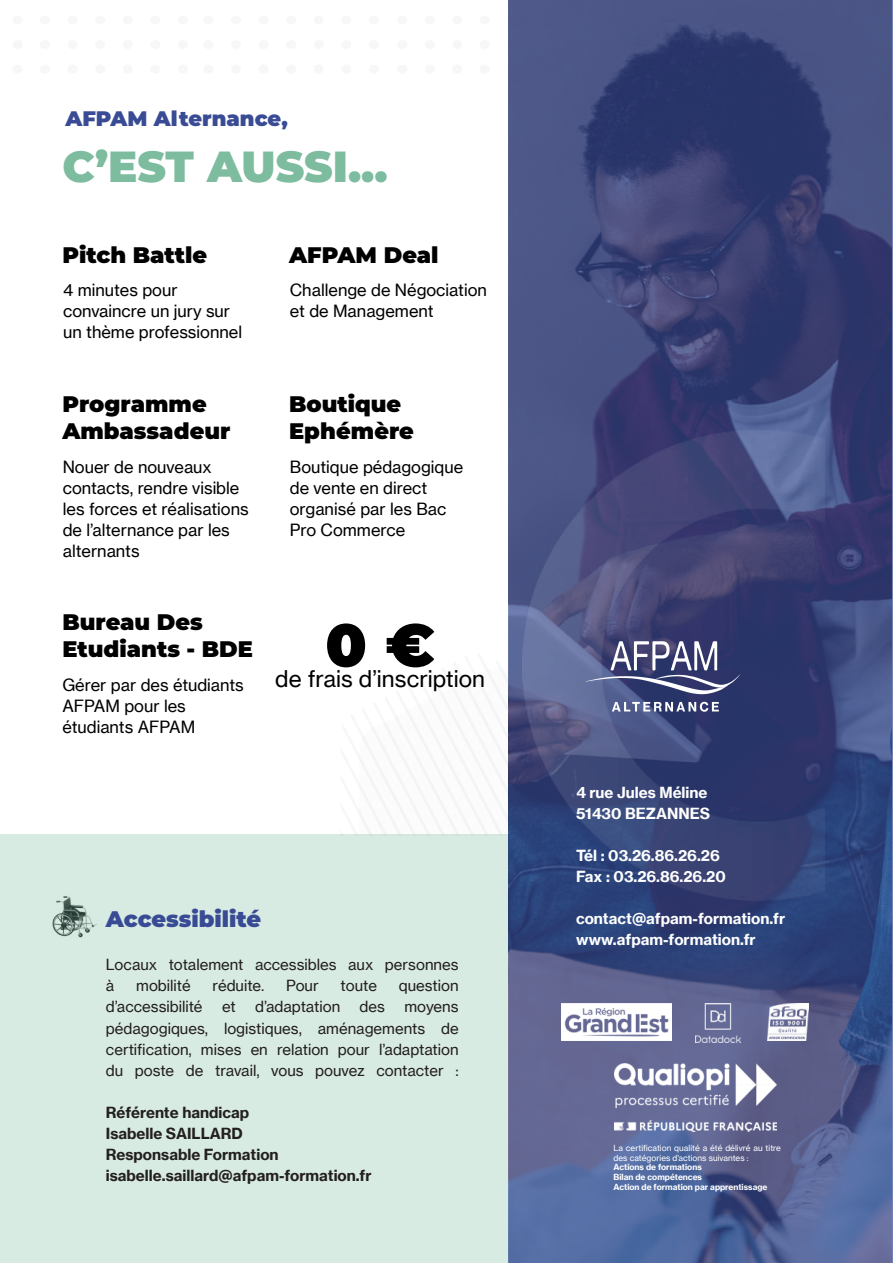
<style>
.page{position:relative;width:893px;height:1263px;background:#fff}
.page>*{position:absolute;margin:0;border:0;box-sizing:border-box;transform-origin:0 0}
.t1{font:900 60px "Montserrat";color:#000001}
.t2{font:900 43.5px "Montserrat";color:#7dbc9f}
.t3{font:900 22.5px/27px "Montserrat";color:#000001}
.t4{font:22.5px "N Haas Grotesk TX Pro";color:#000001}
.t5{font:900 22.5px "Montserrat";color:#394b94}
.t6{font:900 21px "Montserrat";color:#394b94}
.t7{font:16.5px/21px "N Haas Grotesk TX Pro";color:#000001}
.t8{font:15px/21px "N Haas Grotesk TX Pro";color:#231f20}
.t9{font:700 15px/21px "N Haas Grotesk TX Pro";color:#fff}
.t10{font:700 15px/21px "N Haas Grotesk TX Pro";color:#231f20}
.t11{font:8.25px/9.9px "N Haas Grotesk TX Pro";color:#fff}
.t12{font:700 8.25px/9.9px "N Haas Grotesk TX Pro";color:#fff}
</style>
<div class="page">
<div style="left:0;top:834px;width:529px;height:429px;background:#d8ebe2"></div>
<svg style="left:508px;top:0;width:385px;height:1263px;background:#434f81"></svg>
<img style="left:561px;top:1003px;width:111px;height:37px">
<img style="left:768px;top:1003px;width:40px;height:37px">
<img style="left:696px;top:1003px;width:45px;height:39px">
<img style="left:614px;top:1063px;width:163px;height:69px">
<img style="left:522px;top:430px;width:302px;height:471px">
<svg style="left:585px;top:641px;width:156px;height:53px;background:#60658e"></svg>
<svg style="left:612px;top:702px;width:107px;height:10px"></svg>
<p class="t6" style="left:65px;top:103px;width:224px">AFPAM Alternance,</p>
<h2 class="t2" style="left:62px;top:134px;width:327px">C’EST AUSSI...</h2>
<h3 class="t3" style="left:62px;top:240px;width:146px">Pitch Battle</h3>
<p class="t7" style="left:63px;top:279px;width:181px">4 minutes pour convaincre un jury sur un thème professionnel</p>
<h3 class="t3" style="left:62px;top:389px;width:169px">Programme<br>Ambassadeur</h3>
<p class="t7" style="left:63px;top:456px;width:188px">Nouer de nouveaux contacts, rendre visible les forces et réalisations de l’alternance par les alternants</p>
<h3 class="t3" style="left:62px;top:607px;width:192px">Bureau Des<br>Etudiants - BDE</h3>
<p class="t7" style="left:62px;top:674px;width:183px">Gérer par des étudiants<br>AFPAM pour les étudiants AFPAM</p>
<h3 class="t3" style="left:289px;top:240px;width:151px">AFPAM Deal</h3>
<p class="t7" style="left:290px;top:279px;width:199px">Challenge de Négociation et de Management</p>
<h3 class="t3" style="left:289px;top:389px;width:126px">Boutique<br>Ephémère</h3>
<p class="t7" style="left:290px;top:456px;width:175px">Boutique pédagogique de vente en direct organisé par les Bac<br>Pro Commerce</p>
<h1 class="t1" style="left:325px;top:600px;width:111px">0 €</h1>
<h3 class="t4" style="left:275px;top:665px;width:211px">de frais d’inscription</h3>
<h3 class="t5" style="left:106px;top:902px;width:157px">Accessibilité</h3>
<p class="t8" style="left:106px;top:954px;width:354px">Locaux totalement accessibles aux personnes à</p>
<p class="t8" style="left:136px;top:975px;width:56px">mobilité</p>
<p class="t8" style="left:213px;top:975px;width:53px">réduite.</p>
<p class="t8" style="left:286px;top:975px;width:34px">Pour</p>
<p class="t8" style="left:341px;top:975px;width:38px">toute</p>
<p class="t8" style="left:399px;top:975px;width:61px">question</p>
<p class="t8" style="left:106px;top:996px;width:98px">d’accessibilité</p>
<p class="t8" style="left:222px;top:996px;width:15px">et</p>
<p class="t8" style="left:255px;top:996px;width:87px">d’adaptation</p>
<p class="t8" style="left:360px;top:996px;width:27px">des</p>
<p class="t8" style="left:106px;top:996px;width:354px;text-align:justify;text-indent:298px">moyens pédagogiques, logistiques, aménagements de certification, mises en relation pour l’adaptation du poste de travail, vous pouvez contacter :</p>
<p class="t10" style="left:106px;top:1101px;width:267px">Référente handicap<br>Isabelle SAILLARD<br>Responsable Formation isabelle.saillard@afpam-formation.fr</p>
<p class="t9" style="left:576px;top:782px;width:136px">4 rue Jules Méline<br>51430 BEZANNES</p>
<p class="t9" style="left:576px;top:845px;width:151px">Tél : 03.26.86.26.26<br>Fax : 03.26.86.26.20</p>
<p class="t9" style="left:576px;top:908px;width:211px">contact@afpam-formation.fr www.afpam-formation.fr</p>
<p class="t11" style="left:613px;top:1142px;width:169px">La certification qualité a été délivré au titre des catégories d’actions suivantes :</p>
<p class="t12" style="left:613px;top:1162px;width:155px">Actions de formations<br>Bilan de compétences<br>Action de formation par apprentissage</p>
</div>
